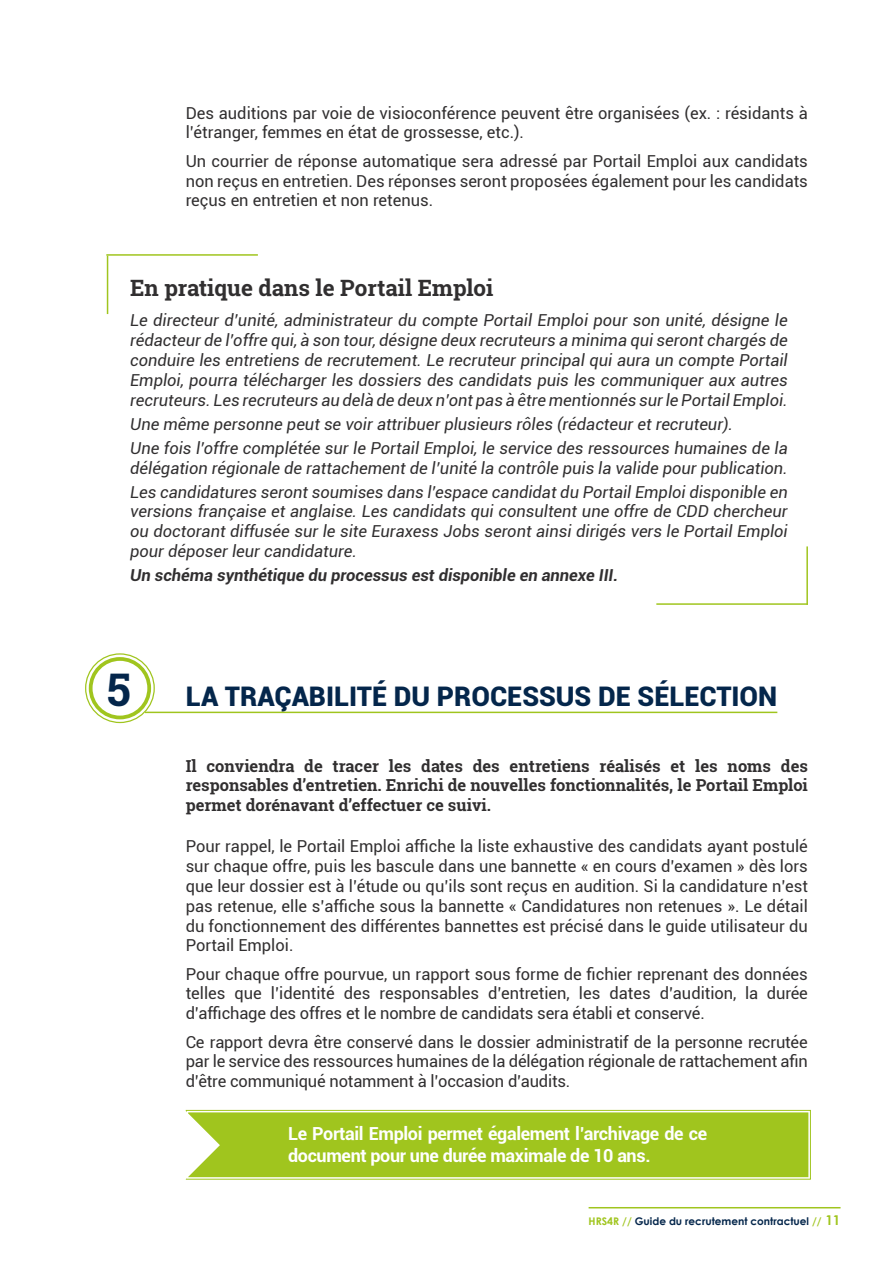
<style>
.page{position:relative;width:893px;height:1263px;background:#fff}
.page>*{position:absolute;margin:0;border:0;box-sizing:border-box;transform-origin:0 0}
.t1{font:700 45px "Roboto Slab";color:#04264b}
.t2{font:900 27px "Roboto";color:#04264b}
.t3{font:700 22.5px "Roboto Slab";color:#312f30}
.t4{font:700 18px/22.5px "Roboto";letter-spacing:-.02em;color:#fff}
.Texte{font:16.5px/19.8px "Roboto";color:#312f30;text-align:justify}
.Texte_court{font:italic 16.5px/19.8px "Roboto";color:#312f30;text-align:justify}
.Titre_chapo{font:700 16.5px/19.8px "Roboto Slab";color:#312f30;text-align:justify}
.t5{font:italic 700 16.5px "Roboto";color:#312f30}
.t6{font:700 10.5px "Century Gothic";color:#04264b}
.s1{color:#a0c51e}
.s2{font-size:13.5px;color:#a0c51e}
</style>
<div class="page">
<hr style="left:589px;top:1207px;width:251px;height:1px;background:#a0c51e">
<hr style="left:106px;top:254px;width:152px;height:2px;background:#a0c51e">
<hr style="left:107px;top:256px;width:1px;height:58px;background:#a0c51e">
<hr style="left:656px;top:603px;width:152px;height:2px;background:#a0c51e">
<hr style="left:806px;top:546px;width:2px;height:59px;background:#a0c51e">
<div style="left:85px;top:653px;width:70px;height:70px;border:1px solid #a0c51e;border-radius:50%"></div>
<div style="left:89px;top:657px;width:62px;height:62px;border:4px solid #a0c51e;border-radius:50%"></div>
<hr style="left:145px;top:712px;width:632px;height:1px;background:#a0c51e">
<svg style="left:220px;top:1109px;width:591px;height:71px;background:#a6c82c"></svg>
<div style="left:188px;top:1112px;width:620px;height:65px;border:1px solid #a0c51e"></div>
<div style="left:191px;top:1115px;width:615px;height:60px;border:1px solid #a0c51e"></div>
<svg style="left:185px;top:1109px;width:35px;height:71px"></svg>
<p class="Texte" style="left:186px;top:102px;width:624px">Des auditions par voie de visioconférence peuvent être organisées (ex. : résidants à l’étranger, femmes en état de grossesse, etc.).</p>
<p class="Texte" style="left:186px;top:150px;width:624px">Un courrier de réponse automatique sera adressé par Portail Emploi aux candidats non reçus en entretien. Des réponses seront proposées également pour les candidats reçus en entretien et non retenus.</p>
<p class="t3" style="left:130px;top:273px;width:365px">En pratique dans le Portail Emploi</p>
<p class="Texte_court" style="left:130px;top:310px;width:659px">Le directeur d’unité, administrateur du compte Portail Emploi pour son unité, désigne le rédacteur de l’offre qui, à son tour, désigne deux recruteurs a minima qui seront chargés de conduire les entretiens de recrutement. Le recruteur principal qui aura un compte Portail Emploi, pourra télécharger les dossiers des candidats puis les communiquer aux autres recruteurs. Les recruteurs au delà de deux n’ont pas à être mentionnés sur le Portail Emploi.</p>
<p class="Texte_court" style="left:130px;top:413px;width:604px">Une même personne peut se voir attribuer plusieurs rôles (rédacteur et recruteur).</p>
<p class="Texte_court" style="left:130px;top:437px;width:659px">Une fois l’offre complétée sur le Portail Emploi, le service des ressources humaines de la délégation régionale de rattachement de l’unité la contrôle puis la valide pour publication.</p>
<p class="Texte_court" style="left:130px;top:481px;width:659px">Les candidatures seront soumises dans l’espace candidat du Portail Emploi disponible en versions française et anglaise. Les candidats qui consultent une offre de CDD chercheur ou doctorant diffusée sur le site Euraxess Jobs seront ainsi dirigés vers le Portail Emploi pour déposer leur candidature.</p>
<p class="t5" style="left:130px;top:563px;width:490px">Un schéma synthétique du processus est disponible en annexe III.</p>
<p class="t1" style="left:107px;top:659px;width:25px">5</p>
<p class="t2" style="left:186px;top:677px;width:593px">LA TRAÇABILITÉ DU PROCESSUS DE SÉLECTION</p>
<p class="Titre_chapo" style="left:186px;top:755px;width:624px">Il conviendra de tracer les dates des entretiens réalisés et les noms des responsables d’entretien. Enrichi de nouvelles fonctionnalités, le Portail Emploi permet dorénavant d’effectuer ce suivi.</p>
<p class="Texte" style="left:186px;top:836px;width:624px">Pour rappel, le Portail Emploi affiche la liste exhaustive des candidats ayant postulé sur chaque offre, puis les bascule dans une bannette « en cours d’examen » dès lors que leur dossier est à l’étude ou qu’ils sont reçus en audition. Si la candidature n’est pas retenue, elle s’affiche sous la bannette « Candidatures non retenues ». Le détail du fonctionnement des différentes bannettes est précisé dans le guide utilisateur du Portail Emploi.</p>
<p class="Texte" style="left:186px;top:963px;width:624px">Pour chaque offre pourvue, un rapport sous forme de fichier reprenant des données telles que l’identité des responsables d’entretien, les dates d’audition, la durée d’affichage des offres et le nombre de candidats sera établi et conservé.</p>
<p class="Texte" style="left:186px;top:1031px;width:624px">Ce rapport devra être conservé dans le dossier administratif de la personne recrutée par le service des ressources humaines de la délégation régionale de rattachement afin d’être communiqué notamment à l’occasion d’audits.</p>
<p class="t4" style="left:288px;top:1121px;width:421px">Le Portail Emploi permet également l’archivage de ce document pour une durée maximale de 10 ans.</p>
<p class="t6" style="left:589px;top:1214px;width:253px"><span class="s1">HRS4R //</span> Guide du recrutement contractuel <span class="s1">//</span> <span class="s2">11</span></p>
</div>
